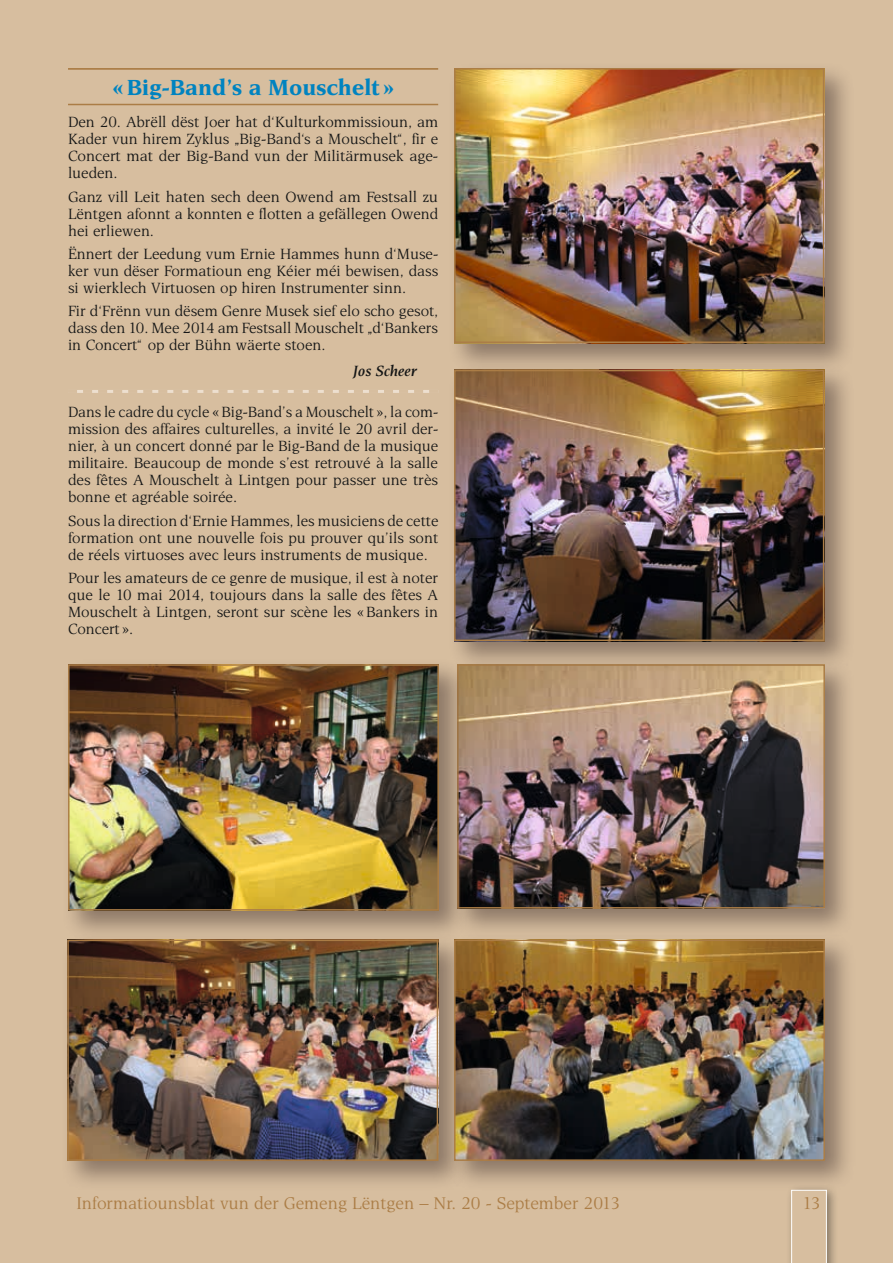
<style>
.page{position:relative;width:893px;height:1263px;background:#d7be9f}
.page>*{position:absolute;margin:0;border:0;box-sizing:border-box;transform-origin:0 0}
.t1{font:700 23.25px "Esperanto";color:#0083c0}
.t2{font:18px "Esperanto";color:#ab7d46}
.t3{font:15.75px/17px "Esperanto";color:#151616;text-align:justify}
.t4{font:italic 600 15.75px "Esperanto";color:#151616}
</style>
<div class="page">
<hr style="left:68px;top:68px;width:370px;height:2px;background:#ab7d46">
<hr style="left:68px;top:104px;width:370px;height:1px;background:#ab7d46">
<svg style="left:77px;top:390px;width:352px;height:3px"></svg>
<div style="left:451px;top:657px;width:405px;height:282px;background:#302121;opacity:.45"></div>
<img style="left:470px;top:672px;width:352px;height:233px">
<div style="left:447px;top:61px;width:408px;height:313px;background:#302121;opacity:.45"></div>
<img style="left:457px;top:71px;width:364px;height:269px">
<div style="left:454px;top:68px;width:370px;height:275px;border:2px solid #ab7d46"></div>
<div style="left:61px;top:932px;width:408px;height:260px;background:#302121;opacity:.45"></div>
<img style="left:70px;top:942px;width:365px;height:216px">
<div style="left:67px;top:939px;width:371px;height:222px;border:2px solid #ab7d46"></div>
<div style="left:61px;top:658px;width:409px;height:283px;background:#302121;opacity:.45"></div>
<img style="left:71px;top:667px;width:365px;height:240px">
<div style="left:68px;top:664px;width:371px;height:246px;border:2px solid #ab7d46"></div>
<div style="left:447px;top:363px;width:408px;height:309px;background:#302121;opacity:.45"></div>
<img style="left:457px;top:373px;width:364px;height:265px">
<div style="left:454px;top:370px;width:370px;height:271px;border:2px solid #ab7d46"></div>
<div style="left:447px;top:932px;width:409px;height:260px;background:#302121;opacity:.45"></div>
<img style="left:457px;top:942px;width:365px;height:216px">
<div style="left:454px;top:939px;width:371px;height:222px;border:2px solid #ab7d46"></div>
<div style="left:785px;top:1184px;width:54px;height:79px;background:#151616;opacity:.45"></div>
<svg style="left:791px;top:1189px;width:36px;height:74px"></svg>
<h1 class="t1" style="left:112px;top:75px;width:284px">«Big-Band’s a Mouschelt»</h1>
<p class="t3" style="left:68px;top:113px;width:372px">Den 20. Abrëll dëst Joer hat d‘Kulturkommissioun, am Kader vun hirem Zyklus „Big-Band‘s a Mouschelt“, fir e Concert mat der Big-Band vun der Militärmusek age&shy;lueden.</p>
<p class="t3" style="left:68px;top:188px;width:372px">Ganz vill Leit haten sech deen Owend am Festsall zu Lëntgen afonnt a konnten e flotten a gefällegen Owend hei erliewen.</p>
<p class="t3" style="left:68px;top:245px;width:372px">Ënnert der Leedung vum Ernie Hammes hunn d‘Muse&shy;ker vun dëser Formatioun eng Kéier méi bewisen, dass si wierklech Virtuosen op hiren Instrumenter sinn.</p>
<p class="t3" style="left:68px;top:303px;width:372px">Fir d‘Frënn vun dësem Genre Musek sief elo scho gesot, dass den 10. Mee 2014 am Festsall Mouschelt „d‘Bankers in Concert“ op der Bühn wäerte stoen.</p>
<p class="t4" style="left:354px;top:362px;width:65px">Jos Scheer</p>
<p class="t3" style="left:68px;top:404px;width:372px">Dans le cadre du cycle «Big-Band’s a Mouschelt », la com&shy;mission des affaires culturelles, a invité le 20 avril der&shy;nier, à un concert donné par le Big-Band de la musique militaire. Beaucoup de monde s’est retrouvé à la salle des fêtes A Mouschelt à Lintgen pour passer une très bonne et agréable soirée.</p>
<p class="t3" style="left:68px;top:512px;width:372px">Sous la direction d‘Ernie Hammes, les musiciens de cette formation ont une nouvelle fois pu prouver qu’ils sont de réels virtuoses avec leurs instruments de musique.</p>
<p class="t3" style="left:68px;top:569px;width:372px">Pour les amateurs de ce genre de musique, il est à noter que le 10 mai 2014, toujours dans la salle des fêtes A Mouschelt à Lintgen, seront sur scène les «Bankers in Concert ».</p>
<p class="t2" style="left:77px;top:1194px;width:545px">Informatiounsblat vun der Gemeng Lëntgen – Nr. 20 - September 2013</p>
<p class="t2" style="left:802px;top:1194px;width:20px">13</p>
</div>
